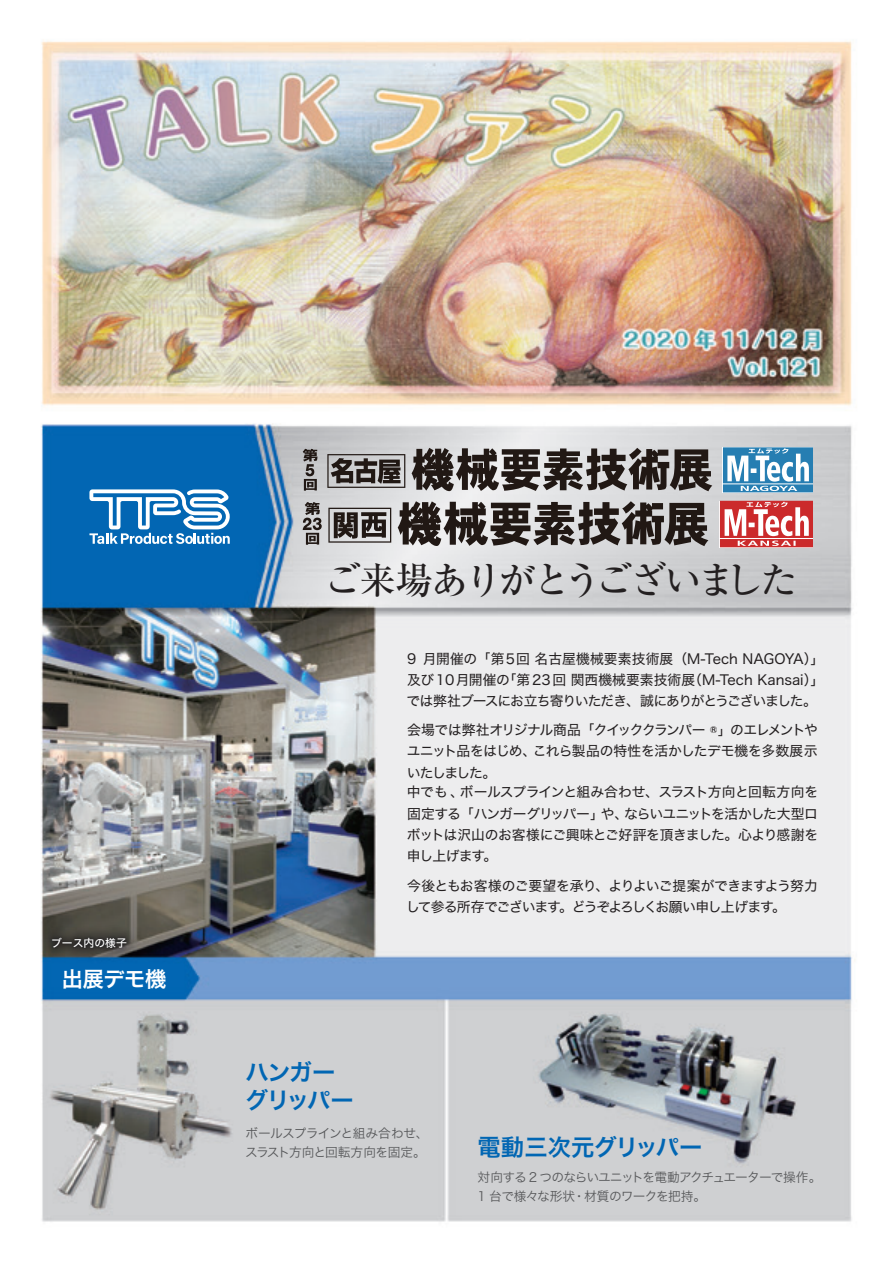
<style>
.page{position:relative;width:893px;height:1263px;background:#fff}
.page>*{position:absolute;margin:0;border:0;box-sizing:border-box;transform-origin:0 0}
.t1{font:500 37.2px "GJ Ryumin Pro N";letter-spacing:-.085em;color:#231f20}
.t2{font:23.4px "Hira Kaku Std N W6";letter-spacing:-.01em;color:#0166b3}
.t3{font:23.4px/28.7px "Hira Kaku Std N W6";letter-spacing:-.05em;color:#0166b3}
.t4{font:21.3px "Hira Kaku Std N W6";letter-spacing:-.02em;color:#fff}
.t5{font:13.8px/21.3px "Hira Kaku Std N W4";letter-spacing:-.055em;color:#231f20;text-align:justify}
.t6{font:12.75px/19.2px "Hira Kaku Std N W3";letter-spacing:-.055em;color:#57585a}
.t7{font:10.8px "Hira Kaku Std N W5";color:#fff}
</style>
<div class="page">
<img style="left:41px;top:40px;width:814px;height:1182px">
<img style="left:41px;top:921px;width:101px;height:44px">
<img style="left:47px;top:933px;width:84px;height:23px">
<svg style="left:89px;top:489px;width:141px;height:55px"></svg>
<svg style="left:723px;top:447px;width:90px;height:45px"></svg>
<svg style="left:412px;top:448px;width:300px;height:43px;background:#6b6664"></svg>
<svg style="left:303px;top:449px;width:14px;height:42px"></svg>
<svg style="left:327px;top:454px;width:78px;height:34px;background:#757170"></svg>
<svg style="left:328px;top:508px;width:63px;height:35px;background:#787372"></svg>
<svg style="left:720px;top:501px;width:93px;height:46px"></svg>
<svg style="left:398px;top:501px;width:310px;height:45px;background:#6c6766"></svg>
<svg style="left:303px;top:502px;width:19px;height:43px"></svg>
<p class="t7" style="left:51px;top:935px;width:77px">ブース内の様子</p>
<h3 class="t4" style="left:62px;top:963px;width:106px">出展デモ機</h3>
<h1 class="t1" style="left:324px;top:550px;width:474px">ご来場ありがとうございました</h1>
<p class="t5" style="left:407px;top:648px;width:419px">9 月開催の「第５回 名古屋機械要素技術展（M-Tech NAGOYA）」及び10月開催の「第23回 関西機械要素技術展（M-Tech Kansai）」では弊社ブースにお立ち寄りいただき、誠にありがとうございました。</p>
<p class="t5" style="left:407px;top:719px;width:413px">会場では弊社オリジナル商品「クイッククランパー ®」のエレメントやユニット品をはじめ、これら製品の特性を活かしたデモ機を多数展示いたしました。</p>
<p class="t5" style="left:407px;top:781px;width:413px">中でも、ボールスプラインと組み合わせ、スラスト方向と回転方向を固定する「ハンガーグリッパー」や、ならいユニットを活かした大型ロボットは沢山のお客様にご興味とご好評を頂きました。心より感謝を申し上げます。</p>
<p class="t5" style="left:406px;top:875px;width:413px">今後ともお客様のご要望を承り、よりよいご提案ができますよう努力して参る所存でございます。どうぞよろしくお願い申し上げます。</p>
<h2 class="t3" style="left:245px;top:1058px;width:110px">ハンガーグリッパー</h2>
<p class="t6" style="left:245px;top:1123px;width:185px">ボールスプラインと組み合わせ、スラスト方向と回転方向を固定。</p>
<h2 class="t2" style="left:478px;top:1129px;width:226px">電動三次元グリッパー</h2>
<p class="t6" style="left:478px;top:1168px;width:345px">対向する 2 つのならいユニットを電動アクチュエーターで操作。<br>1 台で様々な形状・材質のワークを把持。</p>
</div>
